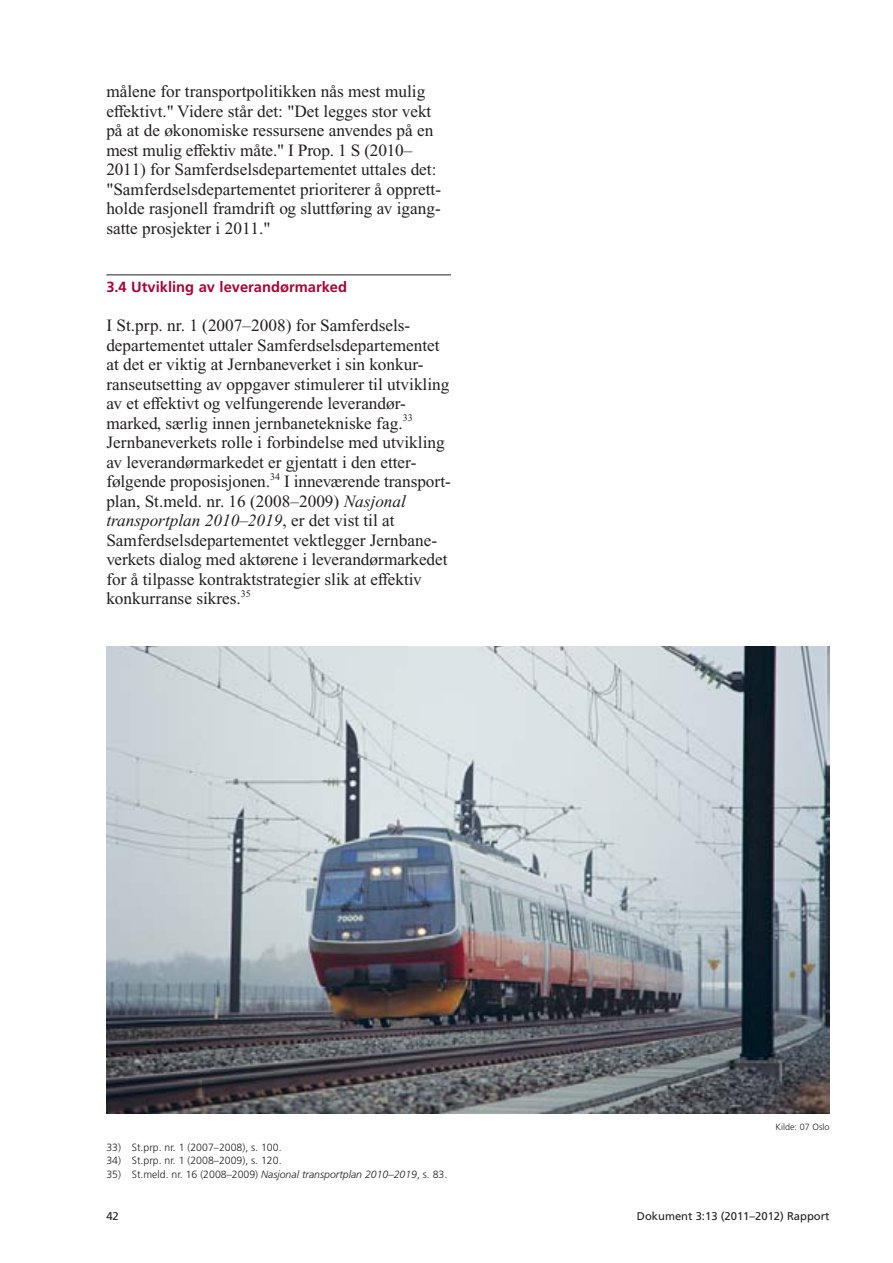
<style>
.page{position:relative;width:893px;height:1263px;background:#fff}
.page>*{position:absolute;margin:0;border:0;box-sizing:border-box;transform-origin:0 0}
.t1{font:17.25px/19.5px "Times New Roman PS Std";color:#231f20}
.t2{font:700 14.7px "Frutiger LT Std";color:#a90432}
.t3{font:11.25px "Frutiger LT Std";color:#231f20}
.t4{font:300 10.5px "Frutiger LT Std";color:#231f20}
.t5{font:300 9px "Frutiger LT Std";color:#231f20}
.s1{font-style:italic}
</style>
<div class="page">
<hr style="left:106px;top:275px;width:345px;height:1px;background:#231f20">
<img style="left:106px;top:646px;width:723px;height:468px">
<p class="t1" style="left:106px;top:83px;width:336px">målene for transportpolitikken nås mest mulig effektivt." Videre står det: "Det legges stor vekt på at de økonomiske ressursene anvendes på en mest mulig effektiv måte." I Prop. 1 S (2010– 2011) for Samferdselsdepartementet uttales det: "Samferdselsdepartementet prioriterer å opprett&shy;holde rasjonell framdrift og sluttføring av igang&shy;satte prosjekter i 2011."</p>
<p class="t2" style="left:106px;top:281px;width:242px">3.4 Utvikling av leverandørmarked</p>
<p class="t1" style="left:106px;top:317px;width:346px">I St.prp. nr. 1 (2007–2008) for Samferdsels&shy;departementet uttaler Samferdselsdepartementet at det er viktig at Jernbaneverket i sin konkur&shy;ranseutsetting av oppgaver stimulerer til utvikling av et effektivt og velfungerende leverandør&shy;marked, særlig innen jernbanetekniske fag.<sup>33<br></sup>Jernbaneverkets rolle i forbindelse med utvikling av leverandørmarkedet er gjentatt i den etter&shy;følgende proposisjonen.<sup>34</sup> I inneværende transport&shy;plan, St.meld. nr. 16 (2008–2009) <span class="s1">Nasjonal transportplan 2010–2019</span>, er det vist til at Samferdselsdepartementet vektlegger Jernbane&shy;verkets dialog med aktørene i leverandørmarkedet for å tilpasse kontraktstrategier slik at effektiv konkurranse sikres.<sup>35</sup></p>
<p class="t4" style="left:106px;top:1143px;width:177px">33) St.prp. nr. 1 (2007–2008), s. 100.</p>
<p class="t4" style="left:106px;top:1156px;width:177px">34) St.prp. nr. 1 (2008–2009), s. 120.</p>
<p class="t4" style="left:106px;top:1170px;width:342px">35) St.meld. nr. 16 (2008–2009) <span class="s1">Nasjonal transportplan 2010–2019</span>, s. 83.</p>
<p class="t5" style="left:775px;top:1124px;width:56px">Kilde: 07 Oslo</p>
<p class="t3" style="left:106px;top:1212px;width:14px">42</p>
<p class="t3" style="left:637px;top:1212px;width:194px">Dokument 3:13 (2011–2012) Rapport</p>
</div>
